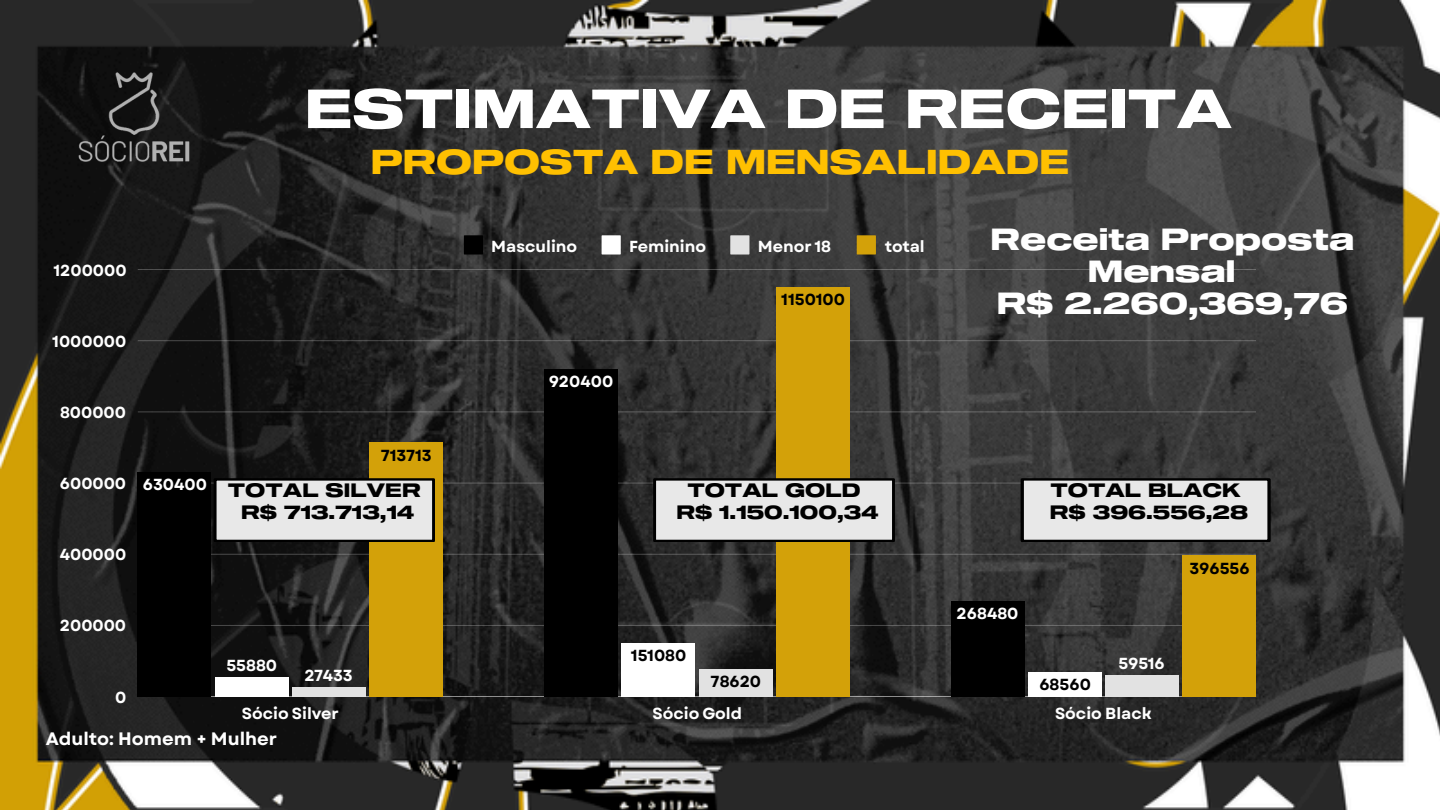
<style>
.page{position:relative;width:1440px;height:810px;background:#fff}
.page>*{position:absolute;margin:0;border:0;box-sizing:border-box;transform-origin:0 0}
.t1{font:53.8px "Sequel 100 Black 75";color:#fff}
.t2{font:33.8px "Sequel 100 Black 75";color:#ffc001}
.t3{font:30px "Sequel 100 Black 75";color:#fff}
.t4{font:19px/22.5px "Sequel 100 Black 75";color:#000;text-align:center}
.t5{font:700 18px "Garet";color:#fff}
.t6{font:700 16px "Garet";color:#fff}
.t7{font:700 16px "Garet";color:#000}
</style>
<div class="page">
<img style="left:0;top:0;width:1440px;height:810px">
<svg style="left:464px;top:235px;width:19px;height:20px"></svg>
<svg style="left:602px;top:235px;width:19px;height:20px"></svg>
<svg style="left:730px;top:235px;width:19px;height:20px"></svg>
<svg style="left:857px;top:235px;width:19px;height:20px"></svg>
<hr style="left:138px;top:696px;width:1118px;height:1px;background:#fff;opacity:.6">
<hr style="left:138px;top:625px;width:1118px;height:1px;background:#fff;opacity:.25">
<hr style="left:138px;top:554px;width:1118px;height:1px;background:#fff;opacity:.25">
<hr style="left:138px;top:483px;width:1118px;height:1px;background:#fff;opacity:.25">
<hr style="left:138px;top:412px;width:1118px;height:1px;background:#fff;opacity:.25">
<hr style="left:138px;top:340px;width:1118px;height:1px;background:#fff;opacity:.25">
<hr style="left:138px;top:270px;width:1118px;height:1px;background:#fff;opacity:.25">
<div style="left:138px;top:472px;width:73px;height:225px;background:#000"></div>
<div style="left:215px;top:677px;width:73px;height:20px;background:#fff"></div>
<div style="left:292px;top:687px;width:74px;height:10px;background:#e2e2e2"></div>
<div style="left:370px;top:443px;width:73px;height:254px;background:#d3a109"></div>
<div style="left:544px;top:369px;width:74px;height:328px;background:#000"></div>
<div style="left:622px;top:643px;width:73px;height:54px;background:#fff"></div>
<div style="left:699px;top:669px;width:73px;height:28px;background:#e2e2e2"></div>
<div style="left:776px;top:287px;width:74px;height:410px;background:#d3a109"></div>
<div style="left:951px;top:601px;width:73px;height:96px;background:#000"></div>
<div style="left:1028px;top:672px;width:73px;height:25px;background:#fff"></div>
<div style="left:1105px;top:675px;width:74px;height:22px;background:#e2e2e2"></div>
<div style="left:1183px;top:555px;width:73px;height:142px;background:#d3a109"></div>
<svg style="left:214px;top:478px;width:221px;height:64px;background:#d1d1d0"></svg>
<svg style="left:653px;top:478px;width:242px;height:64px;background:#d1d1d1"></svg>
<svg style="left:1021px;top:478px;width:250px;height:64px;background:#d0d0d0"></svg>
<img style="left:70px;top:60px;width:127px;height:105px">
<h4 class="t1" style="left:305px;top:85px;width:928px">ESTIMATIVA DE RECEITA</h4>
<h4 class="t2" style="left:371px;top:147px;width:700px">PROPOSTA DE MENSALIDADE</h4>
<p class="t6" style="left:53px;top:258px;width:75px">1200000</p>
<p class="t6" style="left:52px;top:330px;width:76px">1000000</p>
<p class="t6" style="left:60px;top:401px;width:67px">800000</p>
<p class="t6" style="left:60px;top:472px;width:68px">600000</p>
<p class="t6" style="left:143px;top:473px;width:66px">630400</p>
<p class="t6" style="left:60px;top:543px;width:68px">400000</p>
<p class="t6" style="left:60px;top:614px;width:68px">200000</p>
<p class="t6" style="left:115px;top:686px;width:13px">0</p>
<p class="t7" style="left:381px;top:444px;width:52px">713713</p>
<p class="t6" style="left:491px;top:235px;width:87px">Masculino</p>
<p class="t6" style="left:629px;top:235px;width:79px">Feminino</p>
<p class="t6" style="left:758px;top:235px;width:75px">Menor 18</p>
<p class="t6" style="left:885px;top:235px;width:41px">total</p>
<p class="t6" style="left:549px;top:370px;width:66px">920400</p>
<p class="t7" style="left:781px;top:288px;width:65px">1150100</p>
<p class="t3" style="left:991px;top:226px;width:365px">Receita Proposta</p>
<p class="t3" style="left:1088px;top:258px;width:149px">Mensal</p>
<p class="t3" style="left:997px;top:291px;width:353px">R$ 2.260,369,76</p>
<p class="t4" style="left:228px;top:480px;width:194px">TOTAL SILVER<br>R$ 713.713,14</p>
<h1 class="t4" style="left:676px;top:480px;width:204px">TOTAL GOLD<br>R$ 1.150.100,34</h1>
<h2 class="t4" style="left:1050px;top:480px;width:200px;text-align:left">TOTAL BLACK<br>R$ 396.556,28</h2>
<p class="t6" style="left:226px;top:653px;width:52px">55880</p>
<p class="t6" style="left:304px;top:664px;width:50px">27433</p>
<p class="t7" style="left:631px;top:644px;width:57px">151080</p>
<p class="t7" style="left:711px;top:670px;width:52px">78620</p>
<p class="t6" style="left:957px;top:602px;width:63px">268480</p>
<p class="t7" style="left:1039px;top:673px;width:53px">68560</p>
<p class="t6" style="left:1118px;top:652px;width:48px">59516</p>
<p class="t6" style="left:242px;top:702px;width:99px">Sócio Silver</p>
<p class="t6" style="left:653px;top:702px;width:91px">Sócio Gold</p>
<p class="t6" style="left:1055px;top:702px;width:98px">Sócio Black</p>
<p class="t7" style="left:1190px;top:557px;width:62px">396556</p>
<p class="t5" style="left:46px;top:726px;width:233px">Adulto: Homem + Mulher</p>
</div>
